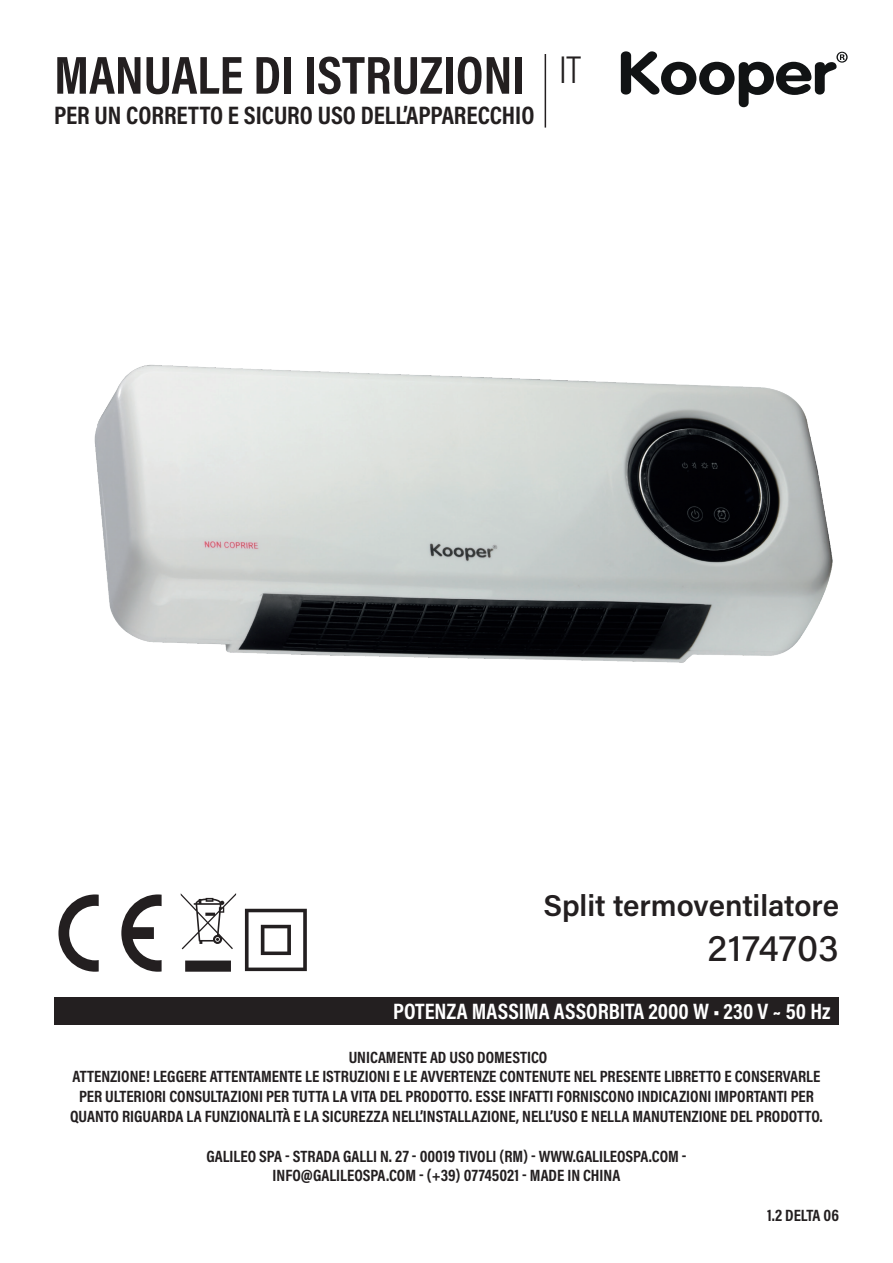
<style>
.page{position:relative;width:893px;height:1263px;background:#fff}
.page>*{position:absolute;margin:0;border:0;box-sizing:border-box;transform-origin:0 0}
.t1{font:700 54px "Acumin Pro Cond";color:#231f20}
.t2{font:300 39px "Acumin Pro Cond";color:#231f20}
.t3{font:500 37.5px "Acumin Pro";letter-spacing:.005em;color:#231f20}
.t4{font:600 30px "Acumin Pro";letter-spacing:-.005em;color:#231f20}
.t5{font:700 25.5px "Acumin Pro Cond";color:#231f20}
.t6{font:700 22.5px "Acumin Pro Cond";color:#fff}
.t7{font:700 16.5px/19.8px "Acumin Pro Cond";color:#231f20;text-align:center}
</style>
<div class="page">
<div style="left:54px;top:997px;width:785px;height:28px;background:#231f20"></div>
<hr style="left:545px;top:54px;width:1px;height:74px;background:#231f20">
<svg style="left:621px;top:51px;width:227px;height:56px"></svg>
<svg style="left:58px;top:894px;width:41px;height:78px"></svg>
<svg style="left:121px;top:894px;width:41px;height:78px"></svg>
<svg style="left:181px;top:893px;width:55px;height:79px"></svg>
<svg style="left:245px;top:909px;width:62px;height:62px"></svg>
<img style="left:94px;top:365px;width:739px;height:298px">
<h1 class="t1" style="left:54px;top:39px;width:473px">MANUALE DI ISTRUZIONI</h1>
<h3 class="t5" style="left:54px;top:99px;width:482px">PER UN CORRETTO E SICURO USO DELL’APPARECCHIO</h3>
<h2 class="t2" style="left:559px;top:44px;width:23px">IT</h2>
<h3 class="t4" style="left:544px;top:884px;width:297px">Split termoventilatore</h3>
<h3 class="t3" style="left:707px;top:921px;width:133px">2174703</h3>
<h3 class="t6" style="left:393px;top:997px;width:439px">POTENZA MASSIMA ASSORBITA 2000 W • 230 V ˜ 50 Hz</h3>
<p class="t7" style="left:70px;top:1046px;width:754px">UNICAMENTE AD USO DOMESTICO<br>ATTENZIONE! LEGGERE ATTENTAMENTE LE ISTRUZIONI E LE AVVERTENZE CONTENUTE NEL PRESENTE LIBRETTO E CONSERVARLE PER ULTERIORI CONSULTAZIONI PER TUTTA LA VITA DEL PRODOTTO. ESSE INFATTI FORNISCONO INDICAZIONI IMPORTANTI PER QUANTO RIGUARDA LA FUNZIONALITÀ E LA SICUREZZA NELL’INSTALLAZIONE, NELL’USO E NELLA MANUTENZIONE DEL PRODOTTO.</p>
<p class="t7" style="left:206px;top:1145px;width:482px">GALILEO SPA - STRADA GALLI N. 27 - 00019 TIVOLI (RM) - WWW.GALILEOSPA.COM -<br>INFO@GALILEOSPA.COM - (+39) 07745021 - MADE IN CHINA</p>
<p class="t7" style="left:767px;top:1205px;width:73px">1.2 DELTA 06</p>
</div>
